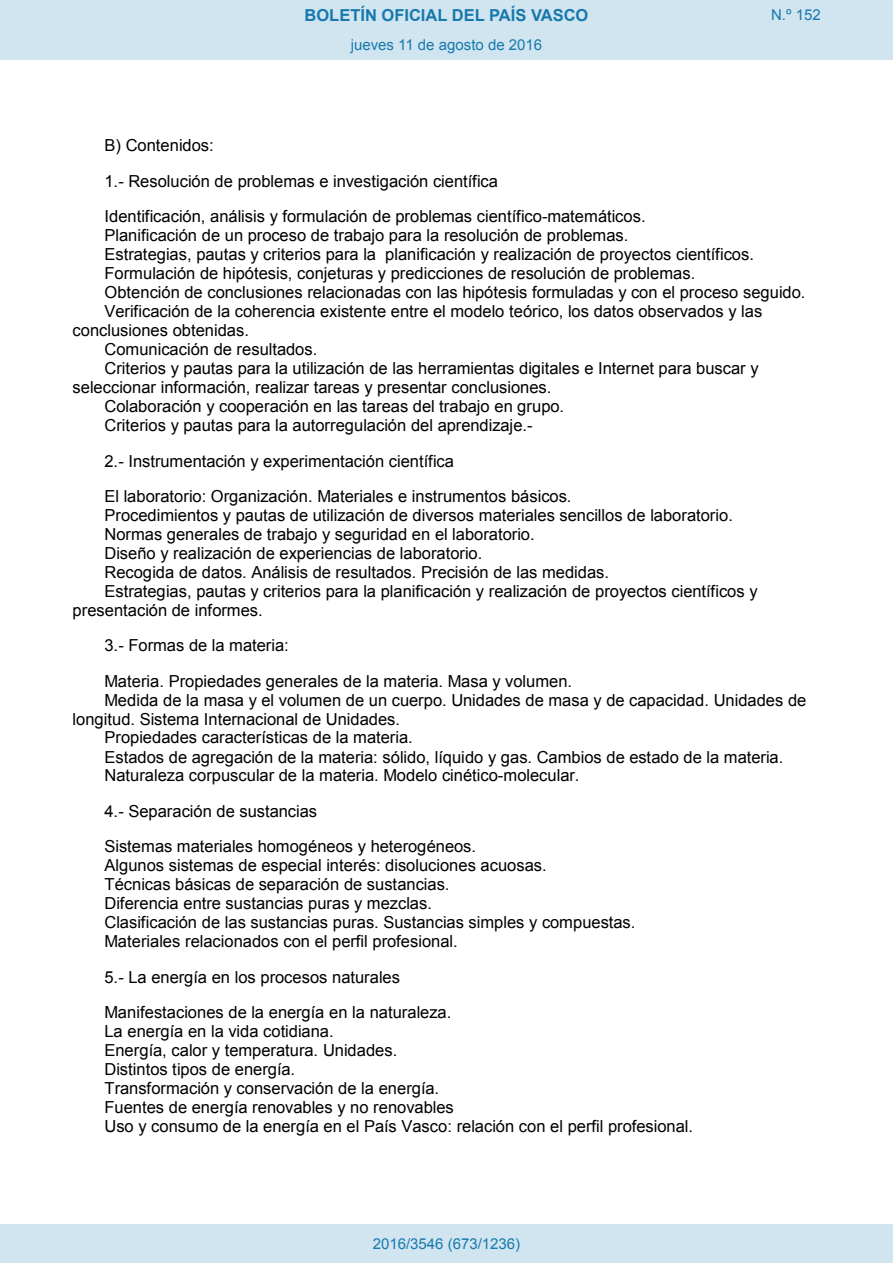
<style>
.page{position:relative;width:893px;height:1263px;background:#fff}
.page>*{position:absolute;margin:0;border:0;box-sizing:border-box;transform-origin:0 0}
.t1{font:16.5px/18.9px "Arial";color:#000}
.t2{font:700 16.5px "Arial";color:#1879ad}
.Paginacion_Centro{font:15px "Arial";color:#1879ad}
</style>
<div class="page">
<div style="left:0;top:0;width:893px;height:60px;background:#d0e5f0"></div>
<div style="left:0;top:1225px;width:893px;height:38px;background:#d0e5f0"></div>
<p class="t2" style="left:305px;top:4px;width:285px">BOLETÍN OFICIAL DEL PAÍS VASCO</p>
<p class="Paginacion_Centro" style="left:771px;top:5px;width:51px">N.º 152</p>
<p class="Paginacion_Centro" style="left:351px;top:35px;width:193px">jueves 11 de agosto de 2016</p>
<p class="t1" style="left:104px;top:128px;width:543px;line-height:35.4px">B) Contenidos:<br>1.- Resolución de problemas e investigación científica<br>Identificación, análisis y formulación de problemas científico-matemáticos.</p>
<p class="t1" style="left:104px;top:226px;width:525px">Planificación de un proceso de trabajo para la resolución de problemas.</p>
<p class="t1" style="left:104px;top:245px;width:651px">Estrategias, pautas y criterios para la planificación y realización de proyectos científicos.</p>
<p class="t1" style="left:104px;top:264px;width:592px">Formulación de hipótesis, conjeturas y predicciones de resolución de problemas.</p>
<p class="t1" style="left:104px;top:283px;width:702px">Obtención de conclusiones relacionadas con las hipótesis formuladas y con el proceso seguido.</p>
<p class="t1" style="left:104px;top:302px;width:659px">Verificación de la coherencia existente entre el modelo teórico, los datos observados y las</p>
<p class="t1" style="left:73px;top:321px;width:178px">conclusiones obtenidas.</p>
<p class="t1" style="left:104px;top:340px;width:214px">Comunicación de resultados.</p>
<p class="t1" style="left:104px;top:359px;width:656px">Criterios y pautas para la utilización de las herramientas digitales e Internet para buscar y</p>
<p class="t1" style="left:73px;top:378px;width:480px">seleccionar información, realizar tareas y presentar conclusiones.</p>
<p class="t1" style="left:104px;top:397px;width:461px">Colaboración y cooperación en las tareas del trabajo en grupo.</p>
<p class="t1" style="left:104px;top:416px;width:430px">Criterios y pautas para la autorregulación del aprendizaje.-</p>
<p class="t1" style="left:104px;top:443px;width:468px;line-height:35.4px">2.- Instrumentación y experimentación científica<br>El laboratorio: Organización. Materiales e instrumentos básicos.</p>
<p class="t1" style="left:104px;top:506px;width:630px">Procedimientos y pautas de utilización de diversos materiales sencillos de laboratorio.</p>
<p class="t1" style="left:104px;top:525px;width:432px">Normas generales de trabajo y seguridad en el laboratorio.</p>
<p class="t1" style="left:104px;top:544px;width:379px">Diseño y realización de experiencias de laboratorio.</p>
<p class="t1" style="left:104px;top:563px;width:506px">Recogida de datos. Análisis de resultados. Precisión de las medidas.</p>
<p class="t1" style="left:104px;top:582px;width:655px">Estrategias, pautas y criterios para la planificación y realización de proyectos científicos y</p>
<p class="t1" style="left:73px;top:601px;width:192px">presentación de informes.</p>
<p class="t1" style="left:104px;top:628px;width:469px;line-height:35.4px">3.- Formas de la materia:<br>Materia. Propiedades generales de la materia. Masa y volumen.</p>
<p class="t1" style="left:104px;top:691px;width:703px">Medida de la masa y el volumen de un cuerpo. Unidades de masa y de capacidad. Unidades de</p>
<p class="t1" style="left:73px;top:709px;width:329px">longitud. Sistema Internacional de Unidades.</p>
<p class="t1" style="left:104px;top:728px;width:310px">Propiedades características de la materia.</p>
<p class="t1" style="left:104px;top:747px;width:680px">Estados de agregación de la materia: sólido, líquido y gas. Cambios de estado de la materia.</p>
<p class="t1" style="left:104px;top:766px;width:477px">Naturaleza corpuscular de la materia. Modelo cinético-molecular.</p>
<p class="t1" style="left:104px;top:793px;width:373px;line-height:35.4px">4.- Separación de sustancias<br>Sistemas materiales homogéneos y heterogéneos.</p>
<p class="t1" style="left:104px;top:856px;width:533px">Algunos sistemas de especial interés: disoluciones acuosas.<br>Técnicas básicas de separación de sustancias.<br>Diferencia entre sustancias puras y mezclas.<br>Clasificación de las sustancias puras. Sustancias simples y compuestas.<br>Materiales relacionados con el perfil profesional.</p>
<p class="t1" style="left:104px;top:959px;width:348px;line-height:35.4px">5.- La energía en los procesos naturales<br>Manifestaciones de la energía en la naturaleza.</p>
<p class="t1" style="left:104px;top:1022px;width:590px">La energía en la vida cotidiana.<br>Energía, calor y temperatura. Unidades.<br>Distintos tipos de energía.<br>Transformación y conservación de la energía.<br>Fuentes de energía renovables y no renovables<br>Uso y consumo de la energía en el País Vasco: relación con el perfil profesional.</p>
<p class="Paginacion_Centro" style="left:373px;top:1234px;width:149px">2016/3546 (673/1236)</p>
</div>
